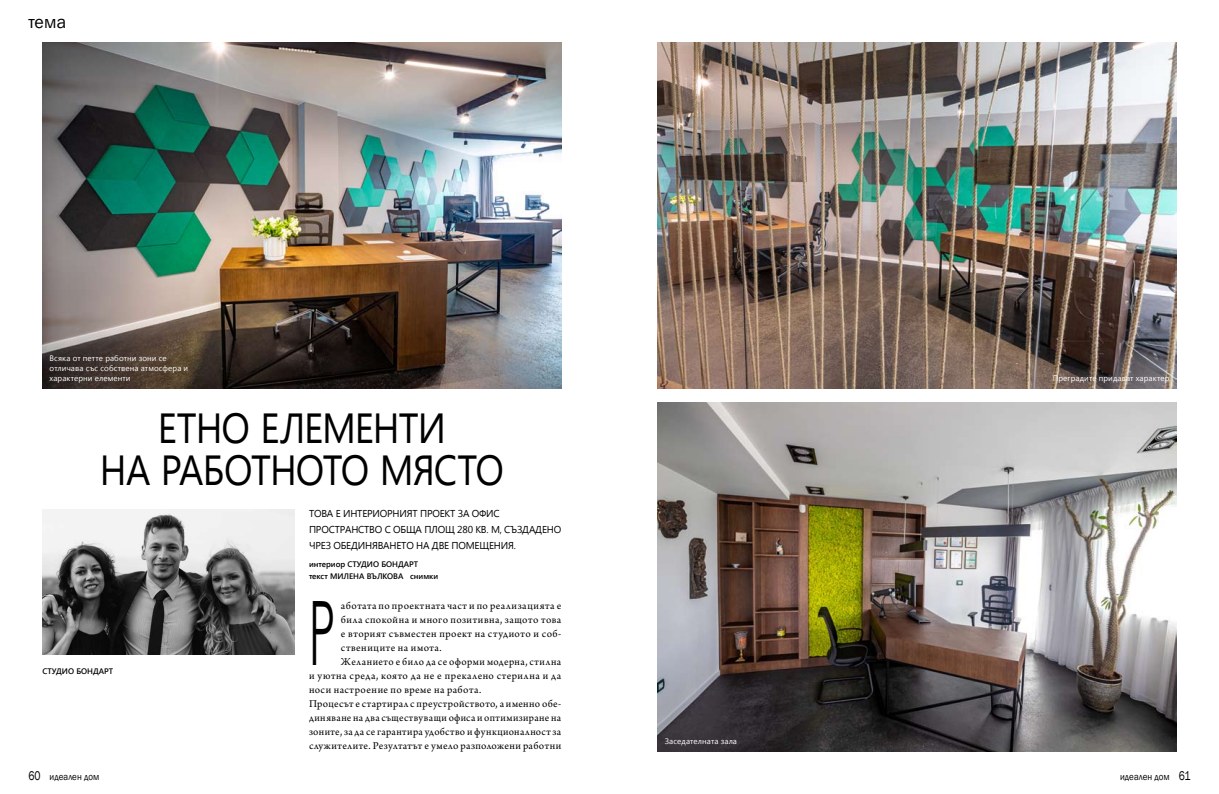
<style>
.page{position:relative;width:1219px;height:794px;background:#fff}
.page>*{position:absolute;margin:0;border:0;box-sizing:border-box;transform-origin:0 0}
.t1{font:89px "Century Gothic";color:#000;scale:.5 1}
.t2{font:42px/42px "Segoe UI";letter-spacing:-.025em;color:#000;text-align:center;scale:.9 1}
.t3{font:18px "Franklin Gothic";color:#000}
.t4{font:11px "Arno Pro";letter-spacing:.04em;color:#000}
.t5{font:10px/16px "Segoe UI";letter-spacing:-.02em;color:#000}
.t6{font:10px "Franklin Gothic";letter-spacing:.005em;color:#000;scale:.9 1}
.t7{font:8px/10px "Segoe UI";letter-spacing:.015em;color:#fff}
.t8{font:600 8px/12px "Segoe UI";color:#000}
.s1{font-size:13px}
</style>
<div class="page">
<img style="left:43px;top:43px;width:518px;height:345px">
<img style="left:658px;top:43px;width:518px;height:345px">
<img style="left:658px;top:402px;width:518px;height:349px">
<img style="left:43px;top:509px;width:252px;height:145px">
<h3 class="t3" style="left:28px;top:11px;width:39px">тема</h3>
<p class="t7" style="left:50px;top:353px;width:140px">Всяка от петте работни зони се отличава със собствена атмосфера и характерни елементи</p>
<h2 class="t2" style="left:100px;top:405px;width:451px">Етно елементи<br>на работното място</h2>
<p class="t5" style="left:309px;top:505px;width:254px">Това е интериорният проект за офис пространство с обща площ 280 кв. м, създадено чрез обединяването на две помещения.</p>
<p class="t8" style="left:309px;top:557px;width:111px">интериор студио БондАрт текст Милена Вълкова</p>
<p class="t8" style="left:410px;top:569px;width:30px">снимки</p>
<p class="t8" style="left:43px;top:665px;width:72px">студио БондАрт</p>
<h1 class="t1" style="left:309px;top:571px;width:54px">Р</h1>
<p class="t4" style="left:341px;top:599px;width:222px">аботата по проектната част и по реализацията е</p>
<p class="t4" style="left:341px;top:613px;width:222px">била спокойна и много позитивна, защото това</p>
<p class="t4" style="left:341px;top:627px;width:222px">е вторият съвместен проект на студиото и соб-</p>
<p class="t4" style="left:341px;top:641px;width:102px">ствениците на имота.</p>
<p class="t4" style="left:341px;top:655px;width:222px">Желанието е било да се оформи модерна, стилна</p>
<p class="t4" style="left:309px;top:669px;width:254px">и уютна среда, която да не е прекалено стерилна и да</p>
<p class="t4" style="left:309px;top:683px;width:174px">носи настроение по време на работа.</p>
<p class="t4" style="left:309px;top:697px;width:254px">Процесът е стартирал с преустройството, а именно обе-</p>
<p class="t4" style="left:309px;top:711px;width:254px">диняване на два съществуващи офиса и оптимизиране на</p>
<p class="t4" style="left:309px;top:725px;width:254px">зоните, за да се гарантира удобство и функционалност за</p>
<p class="t4" style="left:309px;top:739px;width:254px">служителите. Резултатът е умело разположени работни</p>
<p class="t7" style="left:665px;top:736px;width:74px">Заседателната зала</p>
<p class="t7" style="left:1053px;top:373px;width:118px">П реградите придават характер</p>
<p class="t6" style="left:28px;top:771px;width:80px"><span class="s1">60</span> идеален дом</p>
<p class="t6" style="left:1120px;top:771px;width:80px">идеален дом <span class="s1">61</span></p>
</div>
